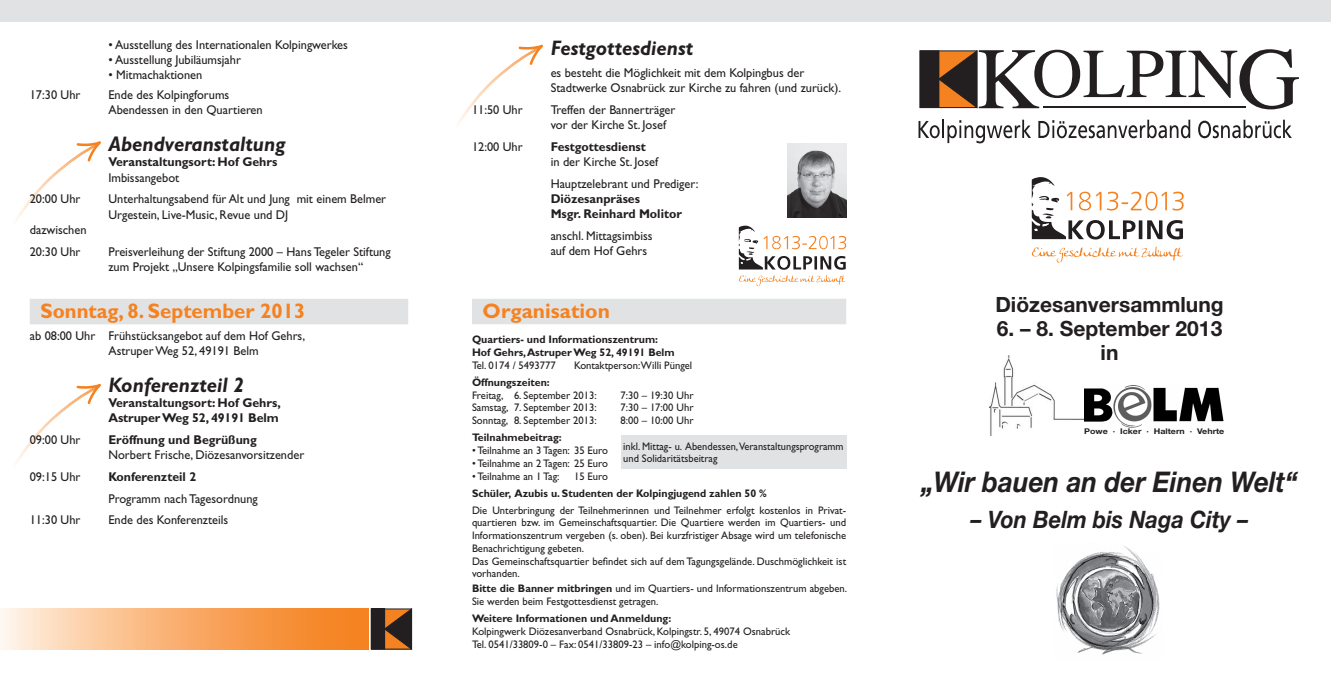
<style>
.page{position:relative;width:1331px;height:681px;background:#fff}
.page>*{position:absolute;margin:0;border:0;box-sizing:border-box;transform-origin:0 0}
.t1{font:87.45px "Times";color:#231f20}
.t2{font:70.05px "Times";color:#231f20}
.t3{font:italic 700 28.5px "Helvetica Neue";color:#231f20;scale:.91 1}
.t4{font:italic 700 24px "Helvetica Neue";color:#231f20;scale:.91 1}
.t5{font:italic 700 21px "Gill Sans";color:#231f20}
.t6{font:700 21px/24px "Helvetica Neue";color:#231f20;text-align:center}
.t7{font:700 21px "Gill Sans";color:#f58220}
.t8{font:12.75px/15.3px "Gill Sans";color:#231f20}
.t9{font:700 12.75px/15.3px "Gill Sans";color:#231f20}
.t10{font:10.95px/12.8px "Gill Sans";color:#231f20}
.t11{font:700 10.95px/12.8px "Gill Sans";color:#231f20}
.t12{font:10.95px/12px "Gill Sans";color:#231f20;scale:.95 1}
.t13{font:700 7.8px "Helvetica Neue";color:#231f20;scale:1.13 1}
.s1{font-weight:700}
</style>
<div class="page">
<svg style="left:16px;top:383px;width:85px;height:81px"></svg>
<svg style="left:16px;top:141px;width:85px;height:80px"></svg>
<svg style="left:458px;top:45px;width:85px;height:80px"></svg>
<div style="left:0;top:0;width:1331px;height:21px;background:#e1e2e4"></div>
<div style="left:920px;top:51px;width:19px;height:56px;background:#231f20"></div>
<svg style="left:939px;top:51px;width:38px;height:57px;background:#804b20"></svg>
<hr style="left:1043px;top:106px;width:203px;height:2px;background:#231f20">
<svg style="left:918px;top:120px;width:113px;height:23px"></svg>
<svg style="left:1038px;top:120px;width:152px;height:18px"></svg>
<svg style="left:1198px;top:120px;width:94px;height:18px"></svg>
<div style="left:30px;top:298px;width:378px;height:26px;background:#e1e2e4"></div>
<div style="left:371px;top:608px;width:14px;height:40px;background:#231f20"></div>
<svg style="left:384px;top:608px;width:28px;height:41px"></svg>
<svg style="left:0;top:608px;width:368px;height:41px;background:#f9b174"></svg>
<div style="left:472px;top:298px;width:374px;height:26px;background:#e1e2e4"></div>
<div style="left:621px;top:435px;width:225px;height:33px;background:#e1e2e4"></div>
<img style="left:1056px;top:546px;width:104px;height:109px">
<img style="left:990px;top:355px;width:94px;height:80px">
<img style="left:1084px;top:385px;width:140px;height:42px">
<svg style="left:1031px;top:177px;width:153px;height:86px"></svg>
<img style="left:787px;top:143px;width:60px;height:75px">
<svg style="left:738px;top:225px;width:109px;height:62px"></svg>
<p class="t8" style="left:108px;top:38px;width:241px">• Ausstellung des Internationalen Kolpingwerkes</p>
<p class="t8" style="left:108px;top:53px;width:134px">• Ausstellung Jubiläumsjahr</p>
<p class="t8" style="left:108px;top:69px;width:95px">• Mitmachaktionen</p>
<p class="t8" style="left:30px;top:88px;width:52px">17:30 Uhr</p>
<p class="t8" style="left:108px;top:88px;width:156px">Ende des Kolpingforums<br>Abendessen in den Quartieren</p>
<h3 class="t5" style="left:108px;top:137px;width:179px">Abendveranstaltung</h3>
<p class="t9" style="left:108px;top:156px;width:170px">Veranstaltungsort: Hof Gehrs</p>
<p class="t8" style="left:108px;top:171px;width:72px">Imbissangebot</p>
<p class="t8" style="left:30px;top:193px;width:52px">20:00 Uhr</p>
<p class="t8" style="left:108px;top:193px;width:279px">Unterhaltungsabend für Alt und Jung mit einem Belmer<br>Urgestein, Live-Music, Revue und DJ</p>
<p class="t8" style="left:30px;top:220px;width:58px;line-height:21.8px">dazwischen<br>20:30 Uhr</p>
<p class="t8" style="left:108px;top:245px;width:284px">Preisverleihung der Stiftung 2000 – Hans Tegeler Stiftung zum Projekt „Unsere Kolpingsfamilie soll wachsen“</p>
<h3 class="t7" style="left:40px;top:303px;width:266px">Sonntag, 8. September 2013</h3>
<p class="t8" style="left:108px;top:329px;width:198px;text-indent:-79px">ab 08:00 Uhr Frühstücksangebot auf dem Hof Gehrs,<br>Astruper Weg 52, 49191 Belm</p>
<h3 class="t5" style="left:108px;top:377px;width:137px">Konferenzteil 2</h3>
<p class="t9" style="left:108px;top:396px;width:174px">Veranstaltungsort: Hof Gehrs,<br>Astruper Weg 52, 49191 Belm</p>
<p class="t8" style="left:30px;top:433px;width:52px">09:00 Uhr</p>
<p class="t9" style="left:108px;top:433px;width:150px">Eröffnung und Begrüßung</p>
<p class="t8" style="left:108px;top:448px;width:197px">Norbert Frische, Diözesanvorsitzender</p>
<p class="t8" style="left:30px;top:470px;width:52px">09:15 Uhr</p>
<p class="t9" style="left:108px;top:470px;width:89px">Konferenzteil 2</p>
<p class="t8" style="left:108px;top:492px;width:151px">Programm nach Tagesordnung</p>
<p class="t8" style="left:30px;top:513px;width:52px">11:30 Uhr</p>
<p class="t8" style="left:108px;top:513px;width:121px">Ende des Konferenzteils</p>
<h3 class="t5" style="left:551px;top:41px;width:144px">Festgottesdienst</h3>
<p class="t8" style="left:551px;top:66px;width:292px">es besteht die Möglichkeit mit dem Kolpingbus der<br>Stadtwerke Osnabrück zur Kirche zu fahren (und zurück).</p>
<p class="t8" style="left:472px;top:103px;width:52px">11:50 Uhr</p>
<p class="t8" style="left:551px;top:103px;width:126px">Treffen der Bannerträger vor der Kirche St. Josef</p>
<p class="t8" style="left:472px;top:140px;width:52px">12:00 Uhr</p>
<p class="t9" style="left:551px;top:140px;width:97px">Festgottesdienst</p>
<p class="t8" style="left:551px;top:152px;width:149px;line-height:21.8px">in der Kirche St. Josef<br>Hauptzelebrant und Prediger:</p>
<p class="t9" style="left:551px;top:192px;width:133px">Diözesanpräses<br>Msgr. Reinhard Molitor</p>
<p class="t8" style="left:551px;top:229px;width:104px">anschl. Mittagsimbiss auf dem Hof Gehrs</p>
<h3 class="t7" style="left:483px;top:303px;width:129px">Organisation</h3>
<p class="t11" style="left:472px;top:334px;width:204px">Quartiers- und Informationszentrum:<br>Hof Gehrs, Astruper Weg 52, 49191 Belm</p>
<p class="t10" style="left:472px;top:360px;width:85px">Tel. 0174 / 5493777</p>
<p class="t10" style="left:574px;top:360px;width:120px">Kontaktperson:Willi Püngel</p>
<p class="t11" style="left:472px;top:377px;width:79px">Öffnungszeiten:</p>
<p class="t10" style="left:472px;top:389px;width:126px">Freitag, 6. September 2013:</p>
<p class="t10" style="left:620px;top:389px;width:75px">7:30 – 19:30 Uhr</p>
<p class="t10" style="left:472px;top:402px;width:126px">Samstag, 7. September 2013:</p>
<p class="t10" style="left:620px;top:402px;width:75px">7:30 – 17:00 Uhr</p>
<p class="t10" style="left:472px;top:415px;width:126px">Sonntag, 8. September 2013:</p>
<p class="t10" style="left:620px;top:415px;width:75px">8:00 – 10:00 Uhr</p>
<p class="t11" style="left:472px;top:432px;width:91px">Teilnahmebeitrag:</p>
<p class="t10" style="left:472px;top:445px;width:138px">• Teilnahme an 3 Tagen: 35 Euro</p>
<p class="t10" style="left:472px;top:457px;width:138px">• Teilnahme an 2 Tagen: 25 Euro</p>
<p class="t10" style="left:472px;top:470px;width:89px">• Teilnahme an 1 Tag:</p>
<p class="t10" style="left:574px;top:470px;width:36px">15 Euro</p>
<p class="t11" style="left:472px;top:487px;width:296px">Schüler, Azubis u. Studenten der Kolpingjugend zahlen 50 %</p>
<p class="t10" style="left:472px;top:504px;width:376px">Die Unterbringung der Teilnehmerinnen und Teilnehmer erfolgt kostenlos in Privat&shy;quartieren bzw. im Gemeinschaftsquartier. Die Quartiere werden im Quartiers- und Informationszentrum vergeben (s. oben). Bei kurzfristiger Absage wird um telefonische Benachrichtigung gebeten.<br>Das Gemeinschaftsquartier befindet sich auf dem Tagungsgelände. Duschmöglichkeit ist vorhanden.</p>
<p class="t10" style="left:472px;top:583px;width:377px"><span class="s1">Bitte die Banner mitbringen</span> und im Quartiers- und Informationszentrum abgeben.<br>Sie werden beim Festgottesdienst getragen.</p>
<p class="t11" style="left:472px;top:613px;width:201px">Weitere Informationen und Anmeldung:</p>
<p class="t10" style="left:472px;top:625px;width:320px">Kolpingwerk Diözesanverband Osnabrück, Kolpingstr. 5, 49074 Osnabrück<br>Tel. 0541/33809-0 – Fax: 0541/33809-23 – info@kolping-os.de</p>
<p class="t12" style="left:623px;top:441px;width:233px">inkl. Mittag- u. Abendessen, Veranstaltungsprogramm und Solidaritätsbeitrag</p>
<h1 class="t1" style="left:977px;top:47px;width:65px">K</h1>
<h1 class="t1" style="left:1237px;top:47px;width:65px">G</h1>
<h2 class="t2" style="left:1032px;top:48px;width:208px">OLPIN</h2>
<h3 class="t6" style="left:995px;top:294px;width:230px">Diözesanversammlung</h3>
<h3 class="t6" style="left:997px;top:318px;width:227px">6. – 8. September 2013 in</h3>
<p class="t13" style="left:1084px;top:428px;width:126px">Powe · Icker · Haltern · Vehrte</p>
<h3 class="t3" style="left:921px;top:471px;width:415px">„Wir bauen an der Einen Welt“</h3>
<h3 class="t4" style="left:971px;top:511px;width:306px">– Von Belm bis Naga City –</h3>
</div>
